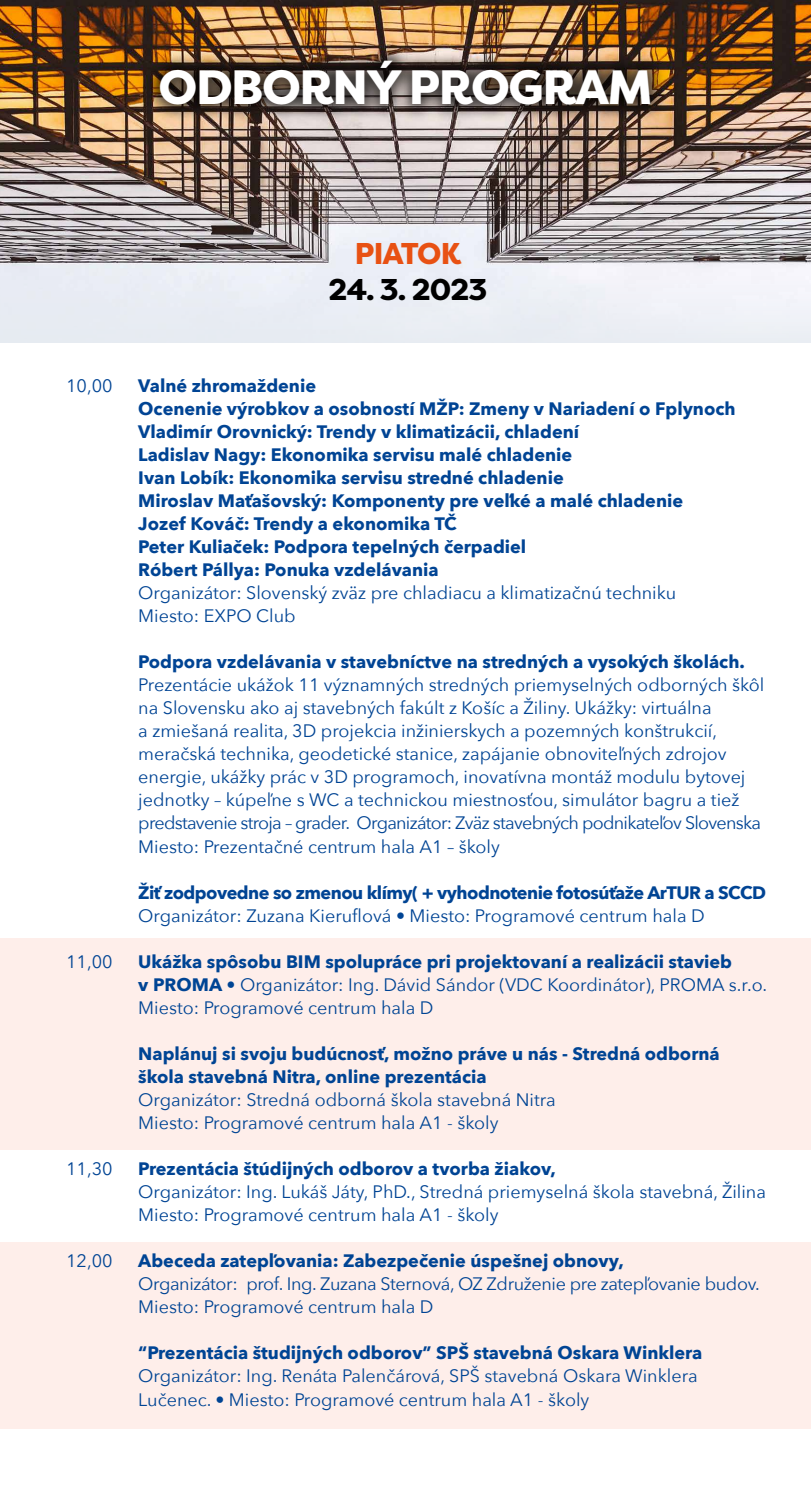
<style>
.page{position:relative;width:811px;height:1486px;background:#fff}
.page>*{position:absolute;margin:0;border:0;box-sizing:border-box;transform-origin:0 0}
.t1{font:800 48px "Filson Pro";letter-spacing:-.03em;color:#fff}
.t2{font:800 30px "Filson Pro";letter-spacing:-.03em;color:#000}
.t3{font:800 30px "Filson Pro";letter-spacing:-.03em;color:#e85113}
.t4{font:18px/23px "Avenir Next";color:#004494}
.t5{font:700 18px/23px "Avenir Next";color:#004494}
.t6{font:18px/23px "Avenir Next";letter-spacing:-.02em;color:#004494}
.t7{font:700 18px "Avenir Next";letter-spacing:-.03em;color:#004494}
.s1{font-weight:700}
</style>
<div class="page">
<div style="left:0;top:938px;width:810px;height:211px;background:#feeeea"></div>
<div style="left:0;top:1242px;width:810px;height:186px;background:#feeeea"></div>
<img style="left:0;top:0;width:810px;height:342px">
<div style="left:142px;top:43px;width:525px;height:80px;background:#000;opacity:.75"></div>
<h1 class="t1" style="left:158px;top:57px;width:495px">ODBORNÝ PROGRAM</h1>
<h2 class="t3" style="left:355px;top:235px;width:108px">PIATOK</h2>
<h2 class="t2" style="left:328px;top:271px;width:160px">24. 3. 2023</h2>
<p class="t4" style="left:66px;top:373px;width:48px">10,00</p>
<p class="t5" style="left:138px;top:374px;width:598px">Valné zhromaždenie<br>Ocenenie výrobkov a osobností MŽP: Zmeny v Nariadení o Fplynoch Vladimír Orovnický: Trendy v klimatizácii, chladení<br>Ladislav Nagy: Ekonomika servisu malé chladenie<br>Ivan Lobík: Ekonomika servisu stredné chladenie<br>Miroslav Maťašovský: Komponenty pre veľké a malé chladenie<br>Jozef Kováč: Trendy a ekonomika TČ<br>Peter Kuliaček: Podpora tepelných čerpadiel<br>Róbert Pállya: Ponuka vzdelávania</p>
<p class="t4" style="left:138px;top:580px;width:539px">Organizátor: Slovenský zväz pre chladiacu a klimatizačnú techniku<br>Miesto: EXPO Club</p>
<p class="t5" style="left:138px;top:650px;width:607px">Podpora vzdelávania v stavebníctve na stredných a vysokých školách.</p>
<p class="t4" style="left:138px;top:672px;width:627px">Prezentácie ukážok 11 významných stredných priemyselných odborných škôl na Slovensku ako aj stavebných fakúlt z Košíc a Žiliny. Ukážky: virtuálna<br>a zmiešaná realita, 3D projekcia inžinierskych a pozemných konštrukcií, meračská technika, geodetické stanice, zapájanie obnoviteľných zdrojov energie, ukážky prác v 3D programoch, inovatívna montáž modulu bytovej jednotky – kúpeľne s WC a technickou miestnosťou, simulátor bagru a tiež predstavenie stroja – grader. Organizátor: Zväz stavebných podnikateľov Slovenska Miesto: Prezentačné centrum hala A1 – školy</p>
<p class="t7" style="left:138px;top:876px;width:629px">Žiť zodpovedne so zmenou klímy( + vyhodnotenie fotosúťaže ArTUR a SCCD</p>
<p class="t4" style="left:138px;top:902px;width:567px">Organizátor: Zuzana Kieruflová • Miesto: Programové centrum hala D</p>
<p class="t4" style="left:66px;top:948px;width:48px">11,00</p>
<p class="t4" style="left:138px;top:948px;width:630px"><span class="s1">Ukážka spôsobu BIM spolupráce pri projektovaní a realizácii stavieb<br>v PROMA</span> • Organizátor: Ing. Dávid Sándor (VDC Koordinátor), PROMA s.r.o.<br>Miesto: Programové centrum hala D</p>
<p class="t5" style="left:138px;top:1041px;width:582px">Naplánuj si svoju budúcnosť, možno práve u nás - Stredná odborná škola stavebná Nitra, online prezentácia</p>
<p class="t4" style="left:138px;top:1086px;width:418px">Organizátor: Stredná odborná škola stavebná Nitra<br>Miesto: Programové centrum hala A1 - školy</p>
<p class="t4" style="left:66px;top:1155px;width:48px">11,30</p>
<p class="t5" style="left:138px;top:1156px;width:419px">Prezentácia štúdijných odborov a tvorba žiakov,</p>
<p class="t4" style="left:138px;top:1178px;width:629px">Organizátor: Ing. Lukáš Játy, PhD., Stredná priemyselná škola stavebná, Žilina<br>Miesto: Programové centrum hala A1 - školy</p>
<p class="t4" style="left:66px;top:1248px;width:48px">12,00</p>
<p class="t5" style="left:138px;top:1248px;width:487px">Abeceda zatepľovania: Zabezpečenie úspešnej obnovy,</p>
<p class="t6" style="left:138px;top:1271px;width:623px">Organizátor: prof. Ing. Zuzana Sternová, OZ Združenie pre zatepľovanie budov.<br>Miesto: Programové centrum hala D</p>
<p class="t5" style="left:138px;top:1340px;width:565px">“Prezentácia študijných odborov” SPŠ stavebná Oskara Winklera</p>
<p class="t4" style="left:138px;top:1362px;width:560px;line-height:24px">Organizátor: Ing. Renáta Palenčárová, SPŠ stavebná Oskara Winklera<br>Lučenec. • Miesto: Programové centrum hala A1 - školy</p>
</div>
